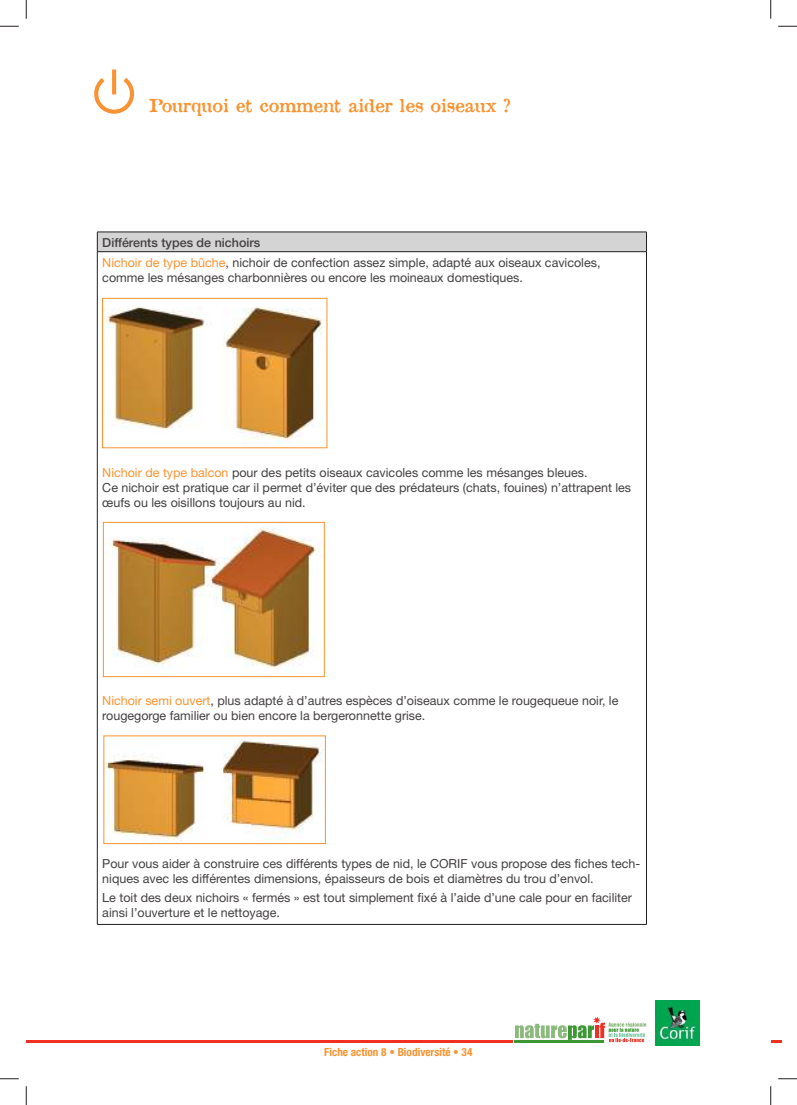
<style>
.page{position:relative;width:797px;height:1105px;background:#fff}
.page>*{position:absolute;margin:0;border:0;box-sizing:border-box;transform-origin:0 0}
.t1{font:17.5px "Attic";color:#f99330}
.t2{font:12.5px/15px "Helvetica Neue";color:#444041}
.t3{font:700 condensed 11.25px "Helvetica Neue LT Std";color:#f99330}
.s1{font-weight:500}
.s2{color:#f99330}
</style>
<div class="page">
<svg style="left:94px;top:74px;width:41px;height:40px"></svg>
<svg style="left:112px;top:69px;width:4px;height:25px"></svg>
<svg style="left:515px;top:1017px;width:131px;height:25px"></svg>
<hr style="left:514px;top:1040px;width:90px;height:2px;background:#3e9735">
<hr style="left:27px;top:1040px;width:486px;height:2px;background:#f03023">
<svg style="left:771px;top:1040px;width:10px;height:2px"></svg>
<div style="left:97px;top:232px;width:549px;height:20px;background:#d5d4d5"></div>
<hr style="left:97px;top:232px;width:549px;height:1px;background:#241f1f">
<svg style="left:97px;top:232px;width:1px;height:19px"></svg>
<svg style="left:646px;top:232px;width:1px;height:20px"></svg>
<hr style="left:97px;top:251px;width:549px;height:1px;background:#241f1f">
<hr style="left:97px;top:252px;width:1px;height:672px;background:#241f1f">
<hr style="left:646px;top:252px;width:1px;height:672px;background:#241f1f">
<hr style="left:97px;top:924px;width:549px;height:1px;background:#241f1f">
<img style="left:104px;top:307px;width:219px;height:137px">
<div style="left:102px;top:298px;width:225px;height:150px;border:1px solid #f99330"></div>
<img style="left:655px;top:1001px;width:44px;height:44px">
<img style="left:107px;top:527px;width:213px;height:141px">
<div style="left:103px;top:522px;width:221px;height:155px;border:1px solid #f99330"></div>
<img style="left:106px;top:740px;width:217px;height:102px">
<div style="left:104px;top:736px;width:221px;height:108px;border:1px solid #f99330"></div>
<svg style="left:0;top:25px;width:19px;height:2px"></svg>
<svg style="left:778px;top:25px;width:19px;height:2px"></svg>
<svg style="left:0;top:1078px;width:19px;height:1px"></svg>
<svg style="left:778px;top:1078px;width:19px;height:1px"></svg>
<svg style="left:25px;top:0;width:2px;height:19px"></svg>
<svg style="left:25px;top:1086px;width:2px;height:19px"></svg>
<svg style="left:770px;top:0;width:1px;height:19px"></svg>
<svg style="left:770px;top:1086px;width:1px;height:19px"></svg>
<h1 class="t1" style="left:150px;top:94px;width:363px">Pourquoi et comment aider les oiseaux ?</h1>
<p class="t2" style="left:102px;top:232px;width:499px;line-height:19.9px"><span class="s1">Différents types de nichoirs<br></span><span class="s2">Nichoir de type bûche</span>, nichoir de confection assez simple, adapté aux oiseaux cavicoles,</p>
<p class="t2" style="left:102px;top:269px;width:422px">comme les mésanges charbonnières ou encore les moineaux domestiques.</p>
<p class="t2" style="left:102px;top:465px;width:530px"><span class="s2">Nichoir de type balcon</span> pour des petits oiseaux cavicoles comme les mésanges bleues.<br>Ce nichoir est pratique car il permet d’éviter que des prédateurs (chats, fouines) n’attrapent les œufs ou les oisillons toujours au nid.</p>
<p class="t2" style="left:102px;top:693px;width:517px"><span class="s2">Nichoir semi ouvert</span>, plus adapté à d’autres espèces d’oiseaux comme le rougequeue noir, le rougegorge familier ou bien encore la bergeronnette grise.</p>
<p class="t2" style="left:102px;top:856px;width:539px">Pour vous aider à construire ces différents types de nid, le CORIF vous propose des fiches tech&shy;niques avec les différentes dimensions, épaisseurs de bois et diamètres du trou d’envol.</p>
<p class="t2" style="left:102px;top:890px;width:531px">Le toit des deux nichoirs « fermés » est tout simplement fixé à l’aide d’une cale pour en faciliter ainsi l’ouverture et le nettoyage.</p>
<p class="t3" style="left:324px;top:1045px;width:150px">Fiche action 8 • Biodiversité • 34</p>
</div>
